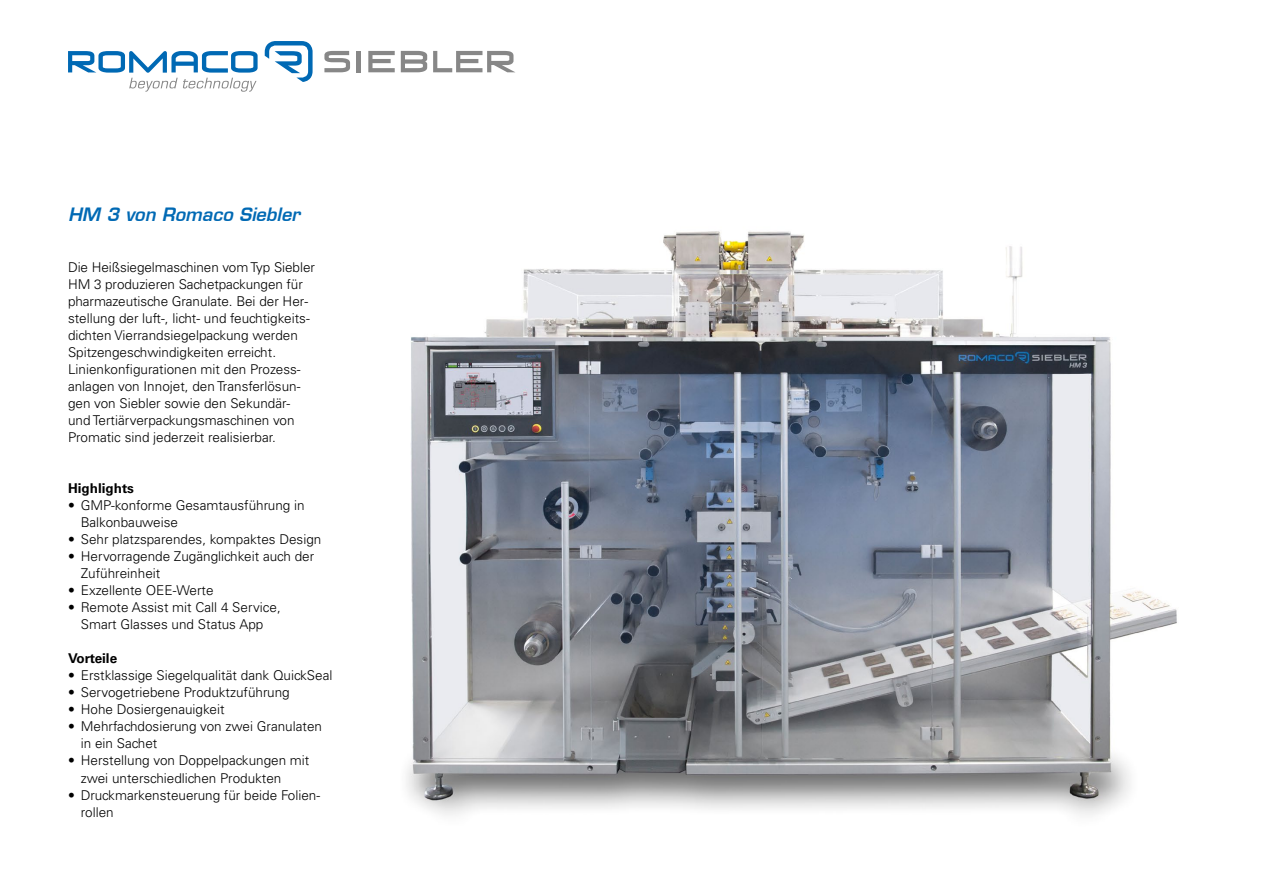
<style>
.page{position:relative;width:1263px;height:893px;background:#fff}
.page>*{position:absolute;margin:0;border:0;box-sizing:border-box;transform-origin:0 0}
.t1{font:italic 600 18px "Eurostile LT";color:#0069b4}
.t2{font:300 13.5px/17px "Univers LT Std";color:#000}
.t3{font:700 13.5px "Univers LT Std";color:#000}
</style>
<div class="page">
<img style="left:406px;top:231px;width:771px;height:584px">
<svg style="left:265px;top:41px;width:48px;height:41px"></svg>
<hr style="left:357px;top:51px;width:4px;height:21px;background:#878787">
<svg style="left:401px;top:51px;width:26px;height:21px"></svg>
<svg style="left:368px;top:51px;width:27px;height:21px"></svg>
<svg style="left:324px;top:51px;width:26px;height:21px"></svg>
<svg style="left:433px;top:51px;width:82px;height:21px"></svg>
<svg style="left:68px;top:51px;width:190px;height:41px"></svg>
<h1 class="t1" style="left:68px;top:203px;width:233px">HM 3 von Romaco Siebler</h1>
<p class="t2" style="left:68px;top:259px;width:248px">Die Heißsiegelmaschinen vom Typ Siebler HM 3 produzieren Sachetpackungen für pharmazeutische Granulate. Bei der Her&shy;stellung der luft-, licht- und feuchtigkeits&shy;dichten Vierrandsiegelpackung werden Spitzengeschwindigkeiten erreicht.<br>Linienkonfigurationen mit den Prozess&shy;anlagen von Innojet, den Transferlösun&shy;gen von Siebler sowie den Sekundär&shy;und Tertiärverpackungsmaschinen von Promatic sind jederzeit realisierbar.</p>
<p class="t3" style="left:68px;top:481px;width:68px">Highlights</p>
<p class="t2" style="left:81px;top:497px;width:225px;text-indent:-13px">• GMP-konforme Gesamtausführung in<br>Balkonbauweise</p>
<p class="t2" style="left:68px;top:531px;width:255px">• Sehr platzsparendes, kompaktes Design</p>
<p class="t2" style="left:81px;top:548px;width:235px;text-indent:-13px">• Hervorragende Zugänglichkeit auch der<br>Zuführeinheit</p>
<p class="t2" style="left:68px;top:582px;width:147px">• Exzellente OEE-Werte</p>
<p class="t2" style="left:68px;top:599px;width:214px;text-align:center">• Remote Assist mit Call 4 Service,<br>Smart Glasses und Status App</p>
<p class="t3" style="left:68px;top:651px;width:51px">Vorteile</p>
<p class="t2" style="left:68px;top:667px;width:266px">• Erstklassige Siegelqualität dank QuickSeal</p>
<p class="t2" style="left:68px;top:684px;width:223px">• Servogetriebene Produktzuführung</p>
<p class="t2" style="left:68px;top:701px;width:158px">• Hohe Dosiergenauigkeit</p>
<p class="t2" style="left:81px;top:718px;width:243px;text-indent:-13px">• Mehrfachdosierung von zwei Granulaten in ein Sachet</p>
<p class="t2" style="left:81px;top:752px;width:230px;text-indent:-13px">• Herstellung von Doppelpackungen mit zwei unterschiedlichen Produkten</p>
<p class="t2" style="left:81px;top:786px;width:241px;text-indent:-13px">• Druckmarkensteuerung für beide Folien&shy;rollen</p>
</div>
